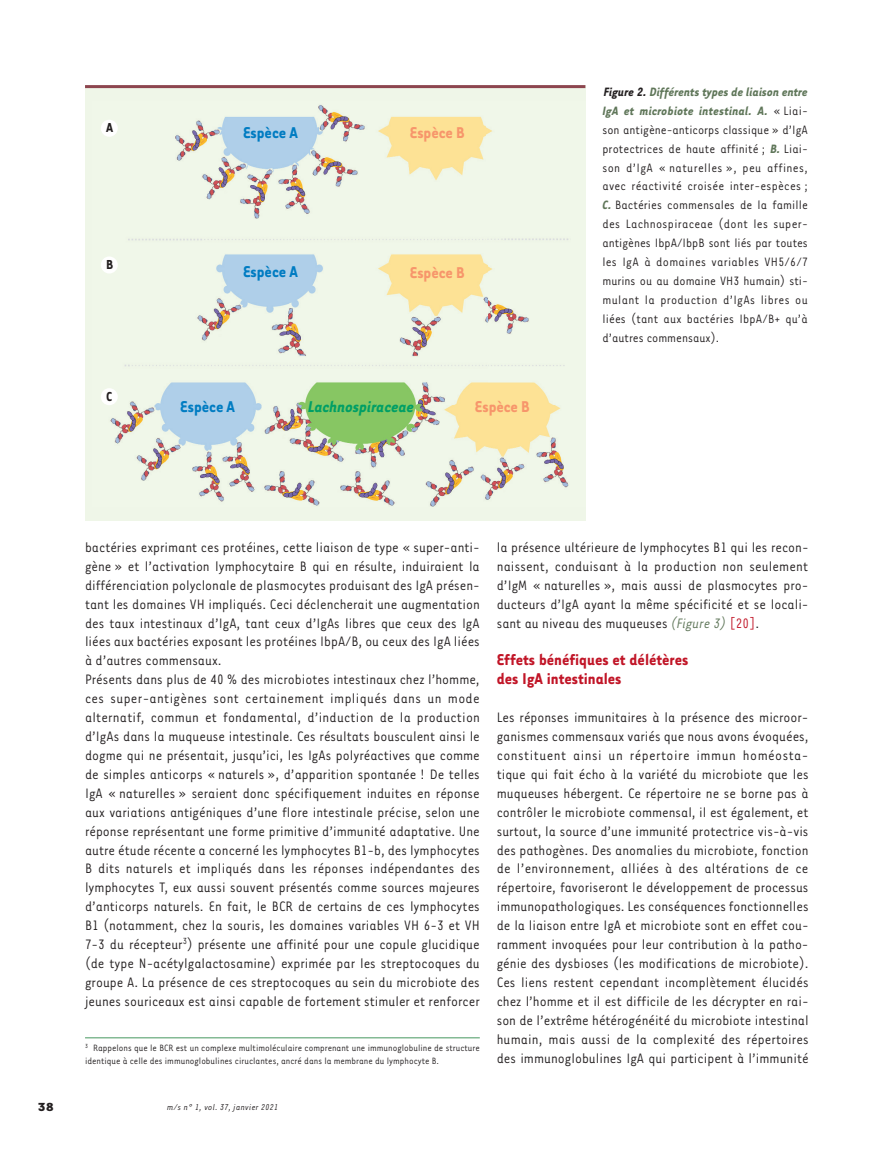
<style>
.page{position:relative;width:893px;height:1149px;background:#fff}
.page>*{position:absolute;margin:0;border:0;box-sizing:border-box;transform-origin:0 0}
.t1{font:700 18px/18.9px "Tarzana Narrow";color:#c11527}
.t2{font:700 18px "Tarzana Narrow";color:#007cc2}
.t3{font:700 18px "Tarzana Narrow";color:#f7966b}
.t4{font:italic 700 18px "Tarzana Narrow";color:#009f66}
.t5{font:15.75px/18.9px "Tarzana Narrow";color:#231f20;text-align:justify}
.t6{font:700 15px "Tarzana Narrow";color:#231f20}
.t7{font:13.95px/18.9px "Tarzana Narrow";letter-spacing:.01em;color:#231f20;text-align:justify}
.t8{font:700 13.5px "Tarzana Wide";color:#231f20}
.t9{font:10.5px/12.6px "Tarzana Narrow";color:#231f20}
.t10{font:italic 9.75px "Tarzana Narrow";letter-spacing:.025em;color:#231f20}
.s1{font-weight:700;font-style:italic}
.s2{font-weight:700;font-style:italic;color:#5f7659}
.s3{font-style:italic;color:#5f7659}
.s4{color:#c11527}
</style>
<div class="page">
<hr style="left:85px;top:1036px;width:395px;height:2px;background:#84ba95">
<div style="left:85px;top:85px;width:500px;height:435px;background:#eff6e8"></div>
<img style="left:101px;top:105px;width:468px;height:401px">
<div style="left:101px;top:120px;width:17px;height:17px;background:#fff;border-radius:50%"></div>
<div style="left:101px;top:256px;width:17px;height:17px;background:#fff;border-radius:50%"></div>
<div style="left:101px;top:388px;width:17px;height:17px;background:#fff;border-radius:50%"></div>
<hr style="left:85px;top:85px;width:500px;height:3px;background:#8d454f">
<p class="t6" style="left:106px;top:118px;width:9px">A</p>
<p class="t6" style="left:106px;top:255px;width:9px">B</p>
<p class="t6" style="left:106px;top:387px;width:7px">C</p>
<p class="t2" style="left:243px;top:121px;width:56px">Espèce A</p>
<p class="t3" style="left:410px;top:121px;width:56px">Espèce B</p>
<p class="t2" style="left:243px;top:260px;width:56px">Espèce A</p>
<p class="t3" style="left:410px;top:261px;width:56px">Espèce B</p>
<p class="t2" style="left:180px;top:395px;width:56px">Espèce A</p>
<p class="t4" style="left:308px;top:395px;width:107px">Lachnospiraceae</p>
<p class="t3" style="left:475px;top:395px;width:56px">Espèce B</p>
<p class="t7" style="left:602px;top:82px;width:207px"><span class="s1">Figure 2.</span> <span class="s2">Différents types de liaison entre IgA et microbiote intestinal. A.</span> « Liai&shy;son antigène-anticorps classique » d’IgA protectrices de haute affinité ; <span class="s2">B.</span> Liai&shy;son d’IgA « naturelles », peu affines, avec réactivité croisée inter-espèces ; <span class="s2">C.</span> Bactéries commensales de la famille des Lachnospiraceae (dont les super&shy;antigènes IbpA/IbpB sont liés par toutes les IgA à domaines variables VH5/6/7 murins ou au domaine VH3 humain) sti&shy;mulant la production d’IgAs libres ou liées (tant aux bactéries IbpA/B+ qu’à d’autres commensaux).</p>
<p class="t5" style="left:85px;top:537px;width:396px;text-align:left">bactéries exprimant ces protéines, cette liaison de type « super-anti&shy;gène » et l’activation lymphocytaire B qui en résulte, induiraient la différenciation polyclonale de plasmocytes produisant des IgA présen&shy;tant les domaines VH impliqués. Ceci déclencherait une augmentation des taux intestinaux d’IgA, tant ceux d’IgAs libres que ceux des IgA liées aux bactéries exposant les protéines IbpA/B, ou ceux des IgA liées à d’autres commensaux.<br>Présents dans plus de 40 % des microbiotes intestinaux chez l’homme, ces super-antigènes sont certainement impliqués dans un mode alternatif, commun et fondamental, d’induction de la production d’IgAs dans la muqueuse intestinale. Ces résultats bousculent ainsi le dogme qui ne présentait, jusqu’ici, les IgAs polyréactives que comme de simples anticorps « naturels », d’apparition spontanée ! De telles IgA « naturelles » seraient donc spécifiquement induites en réponse aux variations antigéniques d’une flore intestinale précise, selon une réponse représentant une forme primitive d’immunité adaptative. Une autre étude récente a concerné les lymphocytes B1-b, des lymphocytes B dits naturels et impliqués dans les réponses indépendantes des lymphocytes T, eux aussi souvent présentés comme sources majeures d’anticorps naturels. En fait, le BCR de certains de ces lymphocytes B1 (notamment, chez la souris, les domaines variables VH 6-3 et VH 7-3 du récepteur<sup>3</sup>) présente une affinité pour une copule glucidique (de type N-acétylgalactosamine) exprimée par les streptocoques du groupe A. La présence de ces streptocoques au sein du microbiote des jeunes souriceaux est ainsi capable de fortement stimuler et renforcer</p>
<p class="t9" style="left:85px;top:1040px;width:396px"><sup>3</sup> Rappelons que le BCR est un complexe multimoléculaire comprenant une immunoglobuline de structure identique à celle des immunoglobulines ciruclantes, ancré dans la membrane du lymphocyte B.</p>
<p class="t8" style="left:38px;top:1097px;width:18px">38</p>
<p class="t10" style="left:167px;top:1100px;width:112px">m/s n° 1, vol. 37, janvier 2021</p>
<p class="t5" style="left:497px;top:537px;width:313px">la présence ultérieure de lymphocytes B1 qui les recon&shy;naissent, conduisant à la production non seulement d’IgM « naturelles », mais aussi de plasmocytes pro&shy;ducteurs d’IgA ayant la même spécificité et se locali&shy;sant au niveau des muqueuses <span class="s3">(Figure 3)</span> <span class="s4">[20]</span>.</p>
<p class="t1" style="left:497px;top:649px;width:193px">Effets bénéfiques et délétères des IgA intestinales</p>
<p class="t5" style="left:497px;top:707px;width:313px">Les réponses immunitaires à la présence des microor&shy;ganismes commensaux variés que nous avons évoquées, constituent ainsi un répertoire immun homéosta&shy;tique qui fait écho à la variété du microbiote que les muqueuses hébergent. Ce répertoire ne se borne pas à contrôler le microbiote commensal, il est également, et surtout, la source d’une immunité protectrice vis-à-vis des pathogènes. Des anomalies du microbiote, fonction de l’environnement, alliées à des altérations de ce répertoire, favoriseront le développement de processus immunopathologiques. Les conséquences fonctionnelles de la liaison entre IgA et microbiote sont en effet cou&shy;ramment invoquées pour leur contribution à la patho&shy;génie des dysbioses (les modifications de microbiote).<br>Ces liens restent cependant incomplètement élucidés chez l’homme et il est difficile de les décrypter en rai&shy;son de l’extrême hétérogénéité du microbiote intestinal humain, mais aussi de la complexité des répertoires des immunoglobulines IgA qui participent à l’immunité</p>
</div>
